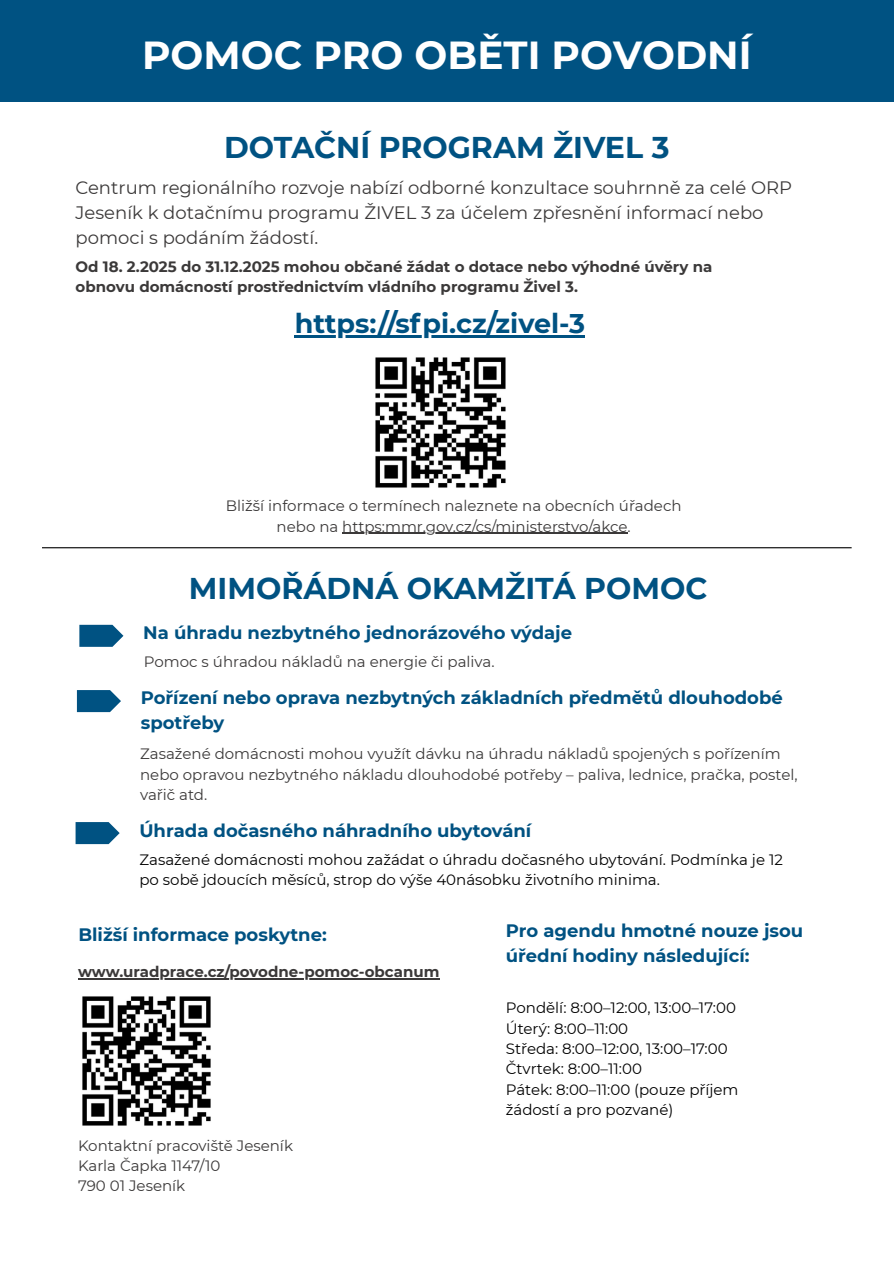
<style>
.page{position:relative;width:894px;height:1264px;background:#fff}
.page>*{position:absolute;margin:0;border:0;box-sizing:border-box;transform-origin:0 0}
.t1{font:700 39px "Montserrat";color:#fff}
.t2{font:700 30px "Montserrat";color:#005282}
.t3{font:700 27px "Montserrat";color:#005282}
.t4{font:700 18px/24.8px "Montserrat";color:#005282}
.t5{font:18px/24.8px "Montserrat";color:#3b3939}
.t6{font:15px/20.2px "Montserrat";color:#3b3939;text-align:center}
.t7{font:15px/20.2px "Montserrat";color:#000}
.t8{font:700 15px/20.2px "Montserrat";color:#3b3939}
</style>
<div class="page">
<div style="left:0;top:0;width:893px;height:102px;background:#005282"></div>
<hr style="left:42px;top:547px;width:809px;height:1px;background:#000">
<svg style="left:79px;top:625px;width:44px;height:22px"></svg>
<svg style="left:77px;top:690px;width:44px;height:22px"></svg>
<svg style="left:76px;top:822px;width:44px;height:22px"></svg>
<img style="left:375px;top:357px;width:131px;height:131px">
<img style="left:82px;top:996px;width:129px;height:130px">
<hr style="left:342px;top:533px;width:285px;height:1px;background:#3b3939">
<hr style="left:295px;top:335px;width:290px;height:3px;background:#005282">
<hr style="left:78px;top:978px;width:361px;height:1px;background:#3b3939">
<h2 class="t1" style="left:142px;top:31px;width:611px">POMOC PRO OBĚTI POVODNÍ</h2>
<h5 class="t2" style="left:224px;top:129px;width:446px">DOTAČNÍ PROGRAM ŽIVEL 3</h5>
<h6 class="t5" style="left:76px;top:175px;width:718px">Centrum regionálního rozvoje nabízí odborné konzultace souhrnně za celé ORP<br>Jeseník k dotačnímu programu ŽIVEL 3 za účelem zpřesnění informací nebo pomoci s podáním žádostí.</h6>
<h3 class="t8" style="left:76px;top:256px;width:638px">Od 18. 2.2025 do 31.12.2025 mohou občané žádat o dotace nebo výhodné úvěry na obnovu domácností prostřednictvím vládního programu Živel 3.</h3>
<p class="t3" style="left:295px;top:307px;width:292px">https://sfpi.cz/zivel-3</p>
<p class="t6" style="left:226px;top:496px;width:457px">Bližší informace o termínech naleznete na obecních úřadech nebo na https:mmr.gov.cz/cs/ministerstvo/akce.</p>
<h2 class="t2" style="left:189px;top:570px;width:520px">MIMOŘÁDNÁ OKAMŽITÁ POMOC</h2>
<p class="t4" style="left:143px;top:620px;width:430px">Na úhradu nezbytného jednorázového výdaje</p>
<p class="t6" style="left:144px;top:651px;width:352px">Pomoc s úhradou nákladů na energie či paliva.</p>
<h4 class="t4" style="left:141px;top:685px;width:643px">Pořízení nebo oprava nezbytných základních předmětů dlouhodobé spotřeby</h4>
<p class="t6" style="left:140px;top:744px;width:659px;text-align:left">Zasažené domácnosti mohou využít dávku na úhradu nákladů spojených s pořízením nebo opravou nezbytného nákladu dlouhodobé potřeby – paliva, lednice, pračka, postel, vařič atd.</p>
<h4 class="t4" style="left:139px;top:818px;width:393px">Úhrada dočasného náhradního ubytování</h4>
<p class="t7" style="left:139px;top:849px;width:645px">Zasažené domácnosti mohou zažádat o úhradu dočasného ubytování. Podmínka je 12 po sobě jdoucích měsíců, strop do výše 40násobku životního minima.</p>
<h4 class="t4" style="left:78px;top:921px;width:250px">Bližší informace poskytne:</h4>
<h4 class="t8" style="left:78px;top:961px;width:363px">www.uradprace.cz/povodne-pomoc-obcanum</h4>
<p class="t6" style="left:78px;top:1135px;width:216px">Kontaktní pracoviště Jeseník</p>
<p class="t6" style="left:78px;top:1155px;width:144px">Karla Čapka 1147/10</p>
<p class="t6" style="left:78px;top:1175px;width:109px">790 01 Jeseník</p>
<h1 class="t4" style="left:505px;top:918px;width:299px">Pro agendu hmotné nouze jsou úřední hodiny následující:</h1>
<h6 class="t7" style="left:505px;top:997px;width:231px">Pondělí: 8:00–12:00, 13:00–17:00</h6>
<p class="t7" style="left:505px;top:1018px;width:124px">Úterý: 8:00–11:00</p>
<p class="t7" style="left:505px;top:1038px;width:223px">Středa: 8:00–12:00, 13:00–17:00</p>
<p class="t7" style="left:505px;top:1058px;width:138px">Čtvrtek: 8:00–11:00</p>
<p class="t7" style="left:505px;top:1078px;width:234px">Pátek: 8:00–11:00 (pouze příjem žádostí a pro pozvané)</p>
</div>
